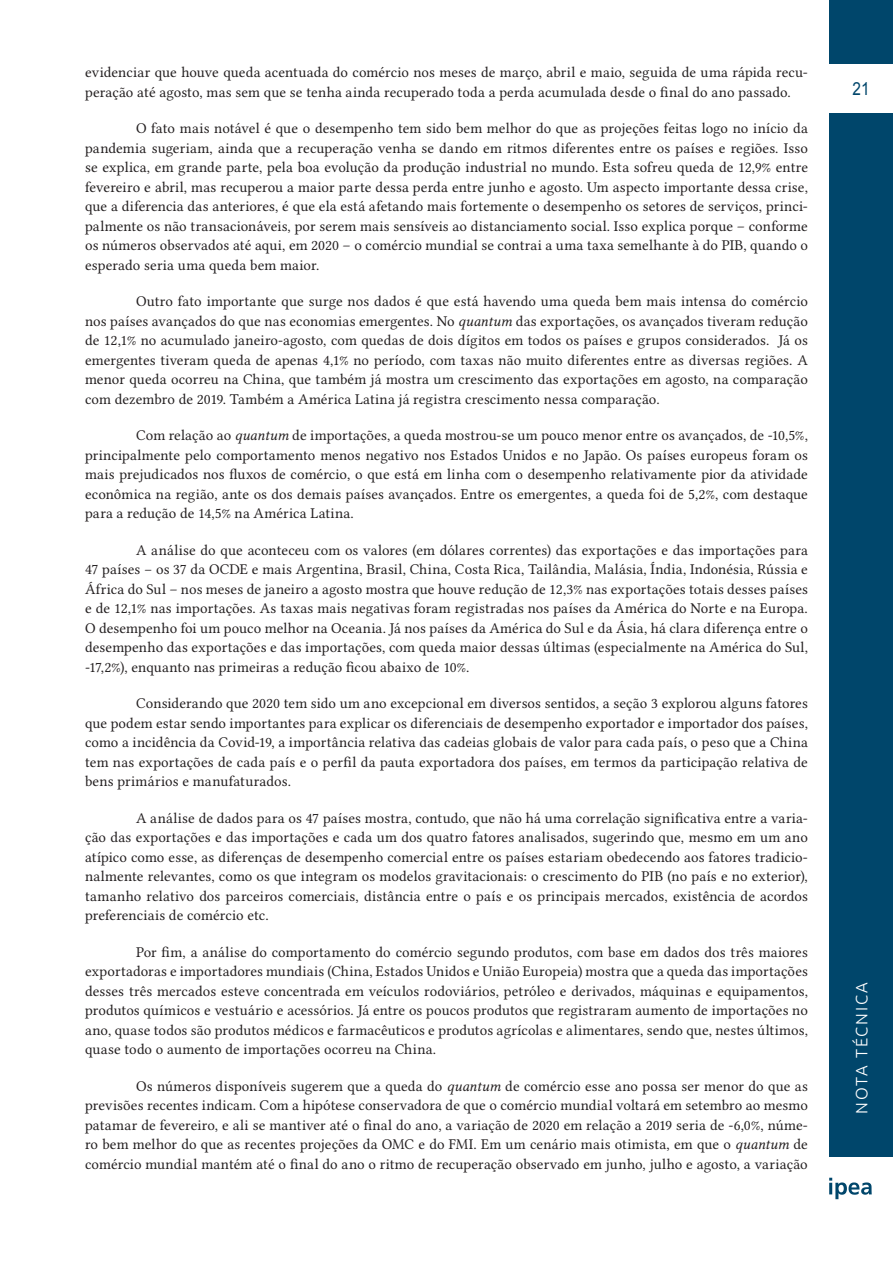
<style>
.page{position:relative;width:893px;height:1263px;background:#fff}
.page>*{position:absolute;margin:0;border:0;box-sizing:border-box;transform-origin:0 0}
.t1{font:18px "Arial";color:#00466b;scale:.85 1}
.t2{font:300 16.5px "Ubuntu";letter-spacing:.11em;color:#fff}
.texto_com_recuo{font:15px/19.5px "Lin Libertine O";letter-spacing:.005em;color:#231f20;text-align:justify}
.texto_sem_recuo{font:15px/19.5px "Lin Libertine O";letter-spacing:.01em;color:#231f20}
.s1{font-family:"Lin Libertine OI"}
</style>
<div class="page">
<div style="left:829px;top:113px;width:64px;height:1043px;background:#00466b"></div>
<div style="left:829px;top:0;width:64px;height:64px;background:#00466b"></div>
<svg style="left:829px;top:1178px;width:43px;height:21px"></svg>
<p class="texto_sem_recuo" style="left:85px;top:63px;width:724px">evidenciar que houve queda acentuada do comércio nos meses de março, abril e maio, seguida de uma rápida recu&shy;peração até agosto, mas sem que se tenha ainda recuperado toda a perda acumulada desde o final do ano passado.</p>
<p class="texto_com_recuo" style="left:85px;top:119px;width:724px;text-indent:51px">O fato mais notável é que o desempenho tem sido bem melhor do que as projeções feitas logo no início da pandemia sugeriam, ainda que a recuperação venha se dando em ritmos diferentes entre os países e regiões. Isso se explica, em grande parte, pela boa evolução da produção industrial no mundo. Esta sofreu queda de 12,9% entre fevereiro e abril, mas recuperou a maior parte dessa perda entre junho e agosto. Um aspecto importante dessa crise, que a diferencia das anteriores, é que ela está afetando mais fortemente o desempenho os setores de serviços, princi&shy;palmente os não transacionáveis, por serem mais sensíveis ao distanciamento social. Isso explica porque – conforme os números observados até aqui, em 2020 – o comércio mundial se contrai a uma taxa semelhante à do PIB, quando o esperado seria uma queda bem maior.</p>
<p class="texto_com_recuo" style="left:85px;top:292px;width:724px;text-indent:51px">Outro fato importante que surge nos dados é que está havendo uma queda bem mais intensa do comércio nos países avançados do que nas economias emergentes. No <span class="s1">quantum</span> das exportações, os avançados tiveram redução de 12,1% no acumulado janeiro-agosto, com quedas de dois dígitos em todos os países e grupos considerados. Já os emergentes tiveram queda de apenas 4,1% no período, com taxas não muito diferentes entre as diversas regiões. A menor queda ocorreu na China, que também já mostra um crescimento das exportações em agosto, na comparação com dezembro de 2019. Também a América Latina já registra crescimento nessa comparação.</p>
<p class="texto_com_recuo" style="left:85px;top:426px;width:724px;text-indent:51px">Com relação ao <span class="s1">quantum</span> de importações, a queda mostrou-se um pouco menor entre os avançados, de -10,5%, principalmente pelo comportamento menos negativo nos Estados Unidos e no Japão. Os países europeus foram os mais prejudicados nos fluxos de comércio, o que está em linha com o desempenho relativamente pior da atividade econômica na região, ante os dos demais países avançados. Entre os emergentes, a queda foi de 5,2%, com destaque para a redução de 14,5% na América Latina.</p>
<p class="texto_com_recuo" style="left:85px;top:540px;width:724px;text-indent:51px">A análise do que aconteceu com os valores (em dólares correntes) das exportações e das importações para 47 países − os 37 da OCDE e mais Argentina, Brasil, China, Costa Rica, Tailândia, Malásia, Índia, Indonésia, Rússia e África do Sul – nos meses de janeiro a agosto mostra que houve redução de 12,3% nas exportações totais desses países e de 12,1% nas importações. As taxas mais negativas foram registradas nos países da América do Norte e na Europa.<br>O desempenho foi um pouco melhor na Oceania. Já nos países da América do Sul e da Ásia, há clara diferença entre o desempenho das exportações e das importações, com queda maior dessas últimas (especialmente na América do Sul, -17,2%), enquanto nas primeiras a redução ficou abaixo de 10%.</p>
<p class="texto_com_recuo" style="left:85px;top:694px;width:724px;text-indent:51px">Considerando que 2020 tem sido um ano excepcional em diversos sentidos, a seção 3 explorou alguns fatores que podem estar sendo importantes para explicar os diferenciais de desempenho exportador e importador dos países, como a incidência da Covid-19, a importância relativa das cadeias globais de valor para cada país, o peso que a China tem nas exportações de cada país e o perfil da pauta exportadora dos países, em termos da participação relativa de bens primários e manufaturados.</p>
<p class="texto_com_recuo" style="left:85px;top:808px;width:724px;text-indent:51px">A análise de dados para os 47 países mostra, contudo, que não há uma correlação significativa entre a varia&shy;ção das exportações e das importações e cada um dos quatro fatores analisados, sugerindo que, mesmo em um ano atípico como esse, as diferenças de desempenho comercial entre os países estariam obedecendo aos fatores tradicio&shy;nalmente relevantes, como os que integram os modelos gravitacionais: o crescimento do PIB (no país e no exterior), tamanho relativo dos parceiros comerciais, distância entre o país e os principais mercados, existência de acordos preferenciais de comércio etc.</p>
<p class="texto_com_recuo" style="left:85px;top:942px;width:724px;text-indent:51px">Por fim, a análise do comportamento do comércio segundo produtos, com base em dados dos três maiores exportadoras e importadores mundiais (China, Estados Unidos e União Europeia) mostra que a queda das importações desses três mercados esteve concentrada em veículos rodoviários, petróleo e derivados, máquinas e equipamentos, produtos químicos e vestuário e acessórios. Já entre os poucos produtos que registraram aumento de importações no ano, quase todos são produtos médicos e farmacêuticos e produtos agrícolas e alimentares, sendo que, nestes últimos, quase todo o aumento de importações ocorreu na China.</p>
<p class="texto_com_recuo" style="left:85px;top:1076px;width:724px;text-indent:51px">Os números disponíveis sugerem que a queda do <span class="s1">quantum</span> de comércio esse ano possa ser menor do que as previsões recentes indicam. Com a hipótese conservadora de que o comércio mundial voltará em setembro ao mesmo patamar de fevereiro, e ali se mantiver até o final do ano, a variação de 2020 em relação a 2019 seria de -6,0%, núme&shy;ro bem melhor do que as recentes projeções da OMC e do FMI. Em um cenário mais otimista, em que o <span class="s1">quantum</span> de comércio mundial mantém até o final do ano o ritmo de recuperação observado em junho, julho e agosto, a variação</p>
<p class="t1" style="left:853px;top:77px;width:22px">21</p>
<p class="t2" style="left:852px;top:1114px;width:133px;rotate:-90deg">NOTA TÉCNICA</p>
</div>
